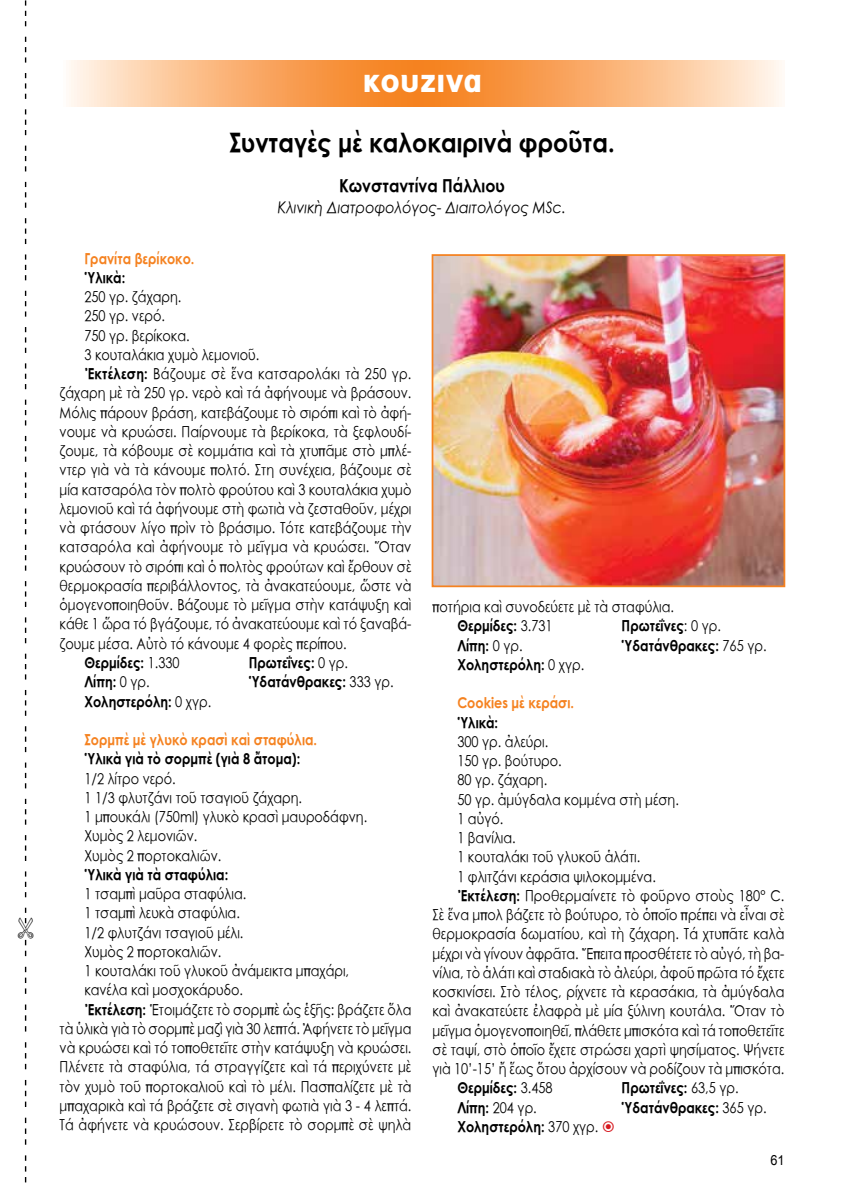
<style>
.page{position:relative;width:844px;height:1191px;background:#fff}
.page>*{position:absolute;margin:0;border:0;box-sizing:border-box;transform-origin:0 0}
.t1{font:900 33.25px "PF Catalog";color:#fff;scale:.9 1}
.t2{font:26.25px "SK Century Gothic Pol Uni W Bold";color:#000;scale:.9 1}
.t3{font:17.5px "SK Century Gothic Pol Uni W Bold";color:#000;scale:.9 1}
.t4{font:15.75px "SK Century Gothic Pol Uni W Italic";color:#000;scale:.9 1}
.t5{font:14.88px/19.2px "SK Century Gothic Pol Uni W";color:#000;scale:.86 1}
.t6{font:14.88px "SK Century Gothic Pol Uni W Bold";color:#000;scale:.86 1}
.t7{font:14.88px "SK Century Gothic Pol Uni W Bold";color:#f58220;scale:.86 1}
.t8{font:14px "Arial Unicode MS";color:#000;scale:.9 1}
.s1{font-family:"SK Century Gothic Pol Uni W Bold"}
.s2{font-family:"SK Century Gothic Pol Uni W"}
</style>
<div class="page">
<img style="left:434px;top:257px;width:348px;height:327px">
<div style="left:431px;top:254px;width:354px;height:333px;border:2px solid #f58220"></div>
<svg style="left:69px;top:60px;width:713px;height:46px;background:#fab276"></svg>
<svg style="left:24px;top:0;width:3px;height:1183px"></svg>
<h1 class="t1" style="left:362px;top:61px;width:135px">κουζινα</h1>
<h2 class="t2" style="left:229px;top:122px;width:429px">Συνταγὲς μὲ καλοκαιρινὰ φροῦτα.</h2>
<p class="t3" style="left:339px;top:172px;width:186px">Κωνσταντίνα Πάλλιου</p>
<p class="t4" style="left:278px;top:196px;width:321px">Κλινικὴ Διατροφολόγος- Διαιτολόγος MSc.</p>
<p class="t7" style="left:84px;top:247px;width:129px">Γρανίτα βερίκοκο.</p>
<p class="t6" style="left:84px;top:266px;width:49px">Ὑλικὰ:</p>
<p class="t5" style="left:84px;top:287px;width:114px">250 γρ. ζάχαρη.</p>
<p class="t5" style="left:84px;top:306px;width:95px">250 γρ. νερό.</p>
<p class="t5" style="left:84px;top:326px;width:124px">750 γρ. βερίκοκα.</p>
<p class="t5" style="left:84px;top:345px;width:205px">3 κουταλάκια χυμὸ λεμονιοῦ.</p>
<p class="t5" style="left:84px;top:364px;width:381px"><span class="s1">Ἐκτέλεση:</span> Βάζουμε σὲ ἕνα κατσαρολάκι τὰ 250 γρ.</p>
<p class="t5" style="left:60px;top:383px;width:410px">ζάχαρη μὲ τὰ 250 γρ. νερὸ καὶ τά ἀφήνουμε νὰ βράσουν.</p>
<p class="t5" style="left:60px;top:403px;width:410px">Μόλις πάρουν βράση, κατεβάζουμε τὸ σιρόπι καὶ τὸ ἀφή-</p>
<p class="t5" style="left:60px;top:422px;width:410px">νουμε νὰ κρυώσει. Παίρνουμε τὰ βερίκοκα, τὰ ξεφλουδί-</p>
<p class="t5" style="left:60px;top:441px;width:410px">ζουμε, τὰ κόβουμε σὲ κομμάτια καὶ τὰ χτυπᾶμε στὸ μπλέ-</p>
<p class="t5" style="left:60px;top:460px;width:410px">ντερ γιὰ νὰ τὰ κάνουμε πολτό. Στη συνέχεια, βάζουμε σὲ</p>
<p class="t5" style="left:60px;top:480px;width:410px">μία κατσαρόλα τὸν πολτὸ φρούτου καὶ 3 κουταλάκια χυμὸ</p>
<p class="t5" style="left:60px;top:499px;width:410px">λεμονιοῦ καὶ τά ἀφήνουμε στὴ φωτιὰ νὰ ζεσταθοῦν, μέχρι</p>
<p class="t5" style="left:60px;top:518px;width:410px">νὰ φτάσουν λίγο πρὶν τὸ βράσιμο. Τότε κατεβάζουμε τὴν</p>
<p class="t5" style="left:60px;top:537px;width:410px">κατσαρόλα καὶ ἀφήνουμε τὸ μεῖγμα νὰ κρυώσει. Ὅταν</p>
<p class="t5" style="left:60px;top:557px;width:410px">κρυώσουν τὸ σιρόπι καὶ ὁ πολτὸς φρούτων καὶ ἔρθουν σὲ</p>
<p class="t5" style="left:60px;top:576px;width:410px">θερμοκρασία περιβάλλοντος, τὰ ἀνακατεύουμε, ὥστε νὰ</p>
<p class="t5" style="left:60px;top:595px;width:410px">ὁμογενοποιηθοῦν. Βάζουμε τὸ μεῖγμα στὴν κατάψυξη καὶ</p>
<p class="t5" style="left:60px;top:614px;width:410px">κάθε 1 ὥρα τό βγάζουμε, τό ἀνακατεύουμε καὶ τό ξαναβά-</p>
<p class="t5" style="left:60px;top:634px;width:335px">ζουμε μέσα. Αὐτὸ τό κάνουμε 4 φορὲς περίπου.</p>
<p class="t6" style="left:84px;top:651px;width:112px">Θερμίδες: <span class="s2">1.330</span></p>
<p class="t6" style="left:249px;top:651px;width:117px">Πρωτεΐνες: <span class="s2">0 γρ.</span></p>
<p class="t6" style="left:84px;top:670px;width:77px">Λίπη: <span class="s2">0 γρ.</span></p>
<p class="t6" style="left:249px;top:670px;width:170px">Ὑδατάνθρακες: <span class="s2">333 γρ.</span></p>
<p class="t6" style="left:84px;top:690px;width:149px">Χοληστερόλη: <span class="s2">0 χγρ.</span></p>
<p class="t7" style="left:84px;top:728px;width:272px">Σορμπὲ μὲ γλυκὸ κρασὶ καὶ σταφύλια.</p>
<p class="t6" style="left:84px;top:747px;width:252px">Ὑλικὰ γιὰ τὸ σορμπὲ (γιὰ 8 ἄτομα):</p>
<p class="t5" style="left:84px;top:768px;width:330px">1/2 λίτρο νερό.<br>1 1/3 φλυτζάνι τοῦ τσαγιοῦ ζάχαρη.<br>1 μπουκάλι (750ml) γλυκὸ κρασὶ μαυροδάφνη.<br>Χυμὸς 2 λεμονιῶν.<br>Χυμὸς 2 πορτοκαλιῶν.</p>
<p class="t6" style="left:84px;top:863px;width:169px">Ὑλικὰ γιὰ τὰ σταφύλια:</p>
<p class="t5" style="left:84px;top:884px;width:190px">1 τσαμπὶ μαῦρα σταφύλια.</p>
<p class="t5" style="left:84px;top:903px;width:182px">1 τσαμπὶ λευκὰ σταφύλια.</p>
<p class="t5" style="left:84px;top:922px;width:186px">1/2 φλυτζάνι τσαγιοῦ μέλι.</p>
<p class="t5" style="left:84px;top:942px;width:161px">Χυμὸς 2 πορτοκαλιῶν.</p>
<p class="t5" style="left:84px;top:961px;width:309px">1 κουταλάκι τοῦ γλυκοῦ ἀνάμεικτα μπαχάρι,</p>
<p class="t5" style="left:84px;top:980px;width:186px">κανέλα καὶ μοσχοκάρυδο.</p>
<p class="t5" style="left:84px;top:999px;width:382px"><span class="s1">Ἐκτέλεση:</span> Ἑτοιμάζετε τὸ σορμπὲ ὡς ἑξῆς: βράζετε ὅλα</p>
<p class="t5" style="left:60px;top:1019px;width:410px">τὰ ὑλικὰ γιὰ τὸ σορμπὲ μαζὶ γιὰ 30 λεπτά. Ἀφήνετε τὸ μεῖγμα</p>
<p class="t5" style="left:60px;top:1038px;width:410px">νὰ κρυώσει καὶ τό τοποθετεῖτε στὴν κατάψυξη νὰ κρυώσει.</p>
<p class="t5" style="left:60px;top:1057px;width:410px">Πλένετε τὰ σταφύλια, τά στραγγίζετε καὶ τά περιχύνετε μὲ</p>
<p class="t5" style="left:60px;top:1076px;width:410px">τὸν χυμὸ τοῦ πορτοκαλιοῦ καὶ τὸ μέλι. Πασπαλίζετε μὲ τὰ</p>
<p class="t5" style="left:60px;top:1096px;width:410px">μπαχαρικὰ καὶ τά βράζετε σὲ σιγανὴ φωτιὰ γιὰ 3 - 4 λεπτά.</p>
<p class="t5" style="left:60px;top:1115px;width:410px">Τά ἀφήνετε νὰ κρυώσουν. Σερβίρετε τὸ σορμπὲ σὲ ψηλὰ</p>
<p class="t5" style="left:432px;top:597px;width:282px">ποτήρια καὶ συνοδεύετε μὲ τὰ σταφύλια.</p>
<p class="t6" style="left:457px;top:614px;width:112px">Θερμίδες: <span class="s2">3.731</span></p>
<p class="t6" style="left:621px;top:614px;width:117px">Πρωτεΐνες<span class="s2">: 0 γρ.</span></p>
<p class="t6" style="left:457px;top:634px;width:77px">Λίπη: <span class="s2">0 γρ.</span></p>
<p class="t6" style="left:621px;top:634px;width:170px">Ὑδατάνθρακες: <span class="s2">765 γρ.</span></p>
<p class="t6" style="left:457px;top:653px;width:149px">Χοληστερόλη: <span class="s2">0 χγρ.</span></p>
<p class="t7" style="left:457px;top:691px;width:137px">Cookies μὲ κεράσι.</p>
<p class="t6" style="left:457px;top:711px;width:49px">Ὑλικὰ:</p>
<p class="t5" style="left:457px;top:732px;width:107px">300 γρ. ἀλεύρι.</p>
<p class="t5" style="left:457px;top:751px;width:123px">150 γρ. βούτυρο.</p>
<p class="t5" style="left:457px;top:770px;width:106px">80 γρ. ζάχαρη.</p>
<p class="t5" style="left:457px;top:789px;width:259px">50 γρ. ἀμύγδαλα κομμένα στὴ μέση.</p>
<p class="t5" style="left:457px;top:809px;width:55px">1 αὐγό.</p>
<p class="t5" style="left:457px;top:828px;width:69px">1 βανίλια.</p>
<p class="t5" style="left:457px;top:847px;width:214px">1 κουταλάκι τοῦ γλυκοῦ ἁλάτι.</p>
<p class="t5" style="left:457px;top:866px;width:232px">1 φλιτζάνι κεράσια ψιλοκομμένα.</p>
<p class="t5" style="left:457px;top:886px;width:382px"><span class="s1">Ἐκτέλεση:</span> Προθερμαίνετε τὸ φοῦρνο στοὺς 180° C.</p>
<p class="t5" style="left:432px;top:905px;width:410px">Σὲ ἕνα μπολ βάζετε τὸ βούτυρο, τὸ ὁποῖο πρέπει νὰ εἶναι σὲ</p>
<p class="t5" style="left:432px;top:924px;width:410px">θερμοκρασία δωματίου, καὶ τὴ ζάχαρη. Τά χτυπᾶτε καλὰ</p>
<p class="t5" style="left:432px;top:943px;width:410px">μέχρι νὰ γίνουν ἀφρᾶτα. Ἔπειτα προσθέτετε τὸ αὐγό, τὴ βα-</p>
<p class="t5" style="left:432px;top:963px;width:411px">νίλια, τὸ ἁλάτι καὶ σταδιακὰ τὸ ἀλεύρι, ἀφοῦ πρῶτα τό ἔχετε</p>
<p class="t5" style="left:432px;top:982px;width:410px">κοσκινίσει. Στὸ τέλος, ρίχνετε τὰ κερασάκια, τὰ ἀμύγδαλα</p>
<p class="t5" style="left:432px;top:1001px;width:410px">καὶ ἀνακατεύετε ἐλαφρὰ μὲ μία ξύλινη κουτάλα. Ὅταν τὸ</p>
<p class="t5" style="left:432px;top:1021px;width:411px">μεῖγμα ὁμογενοποιηθεῖ, πλάθετε μπισκότα καὶ τά τοποθετεῖτε</p>
<p class="t5" style="left:432px;top:1040px;width:410px">σὲ ταψί, στὸ ὁποῖο ἔχετε στρώσει χαρτὶ ψησίματος. Ψήνετε</p>
<p class="t5" style="left:432px;top:1059px;width:410px">γιὰ 10’-15’ ἤ ἕως ὅτου ἀρχίσουν νὰ ροδίζουν τὰ μπισκότα.</p>
<p class="t6" style="left:457px;top:1076px;width:112px">Θερμίδες: <span class="s2">3.458</span></p>
<p class="t6" style="left:621px;top:1076px;width:137px">Πρωτεΐνες: <span class="s2">63,5 γρ.</span></p>
<p class="t5" style="left:457px;top:1098px;width:94px"><span class="s1">Λίπη:</span> 204 γρ.</p>
<p class="t6" style="left:621px;top:1096px;width:170px">Ὑδατάνθρακες: <span class="s2">365 γρ.</span></p>
<p class="t6" style="left:457px;top:1115px;width:165px">Χοληστερόλη: <span class="s2">370 χγρ.</span></p>
<p class="t8" style="left:770px;top:1149px;width:17px">61</p>
</div>
